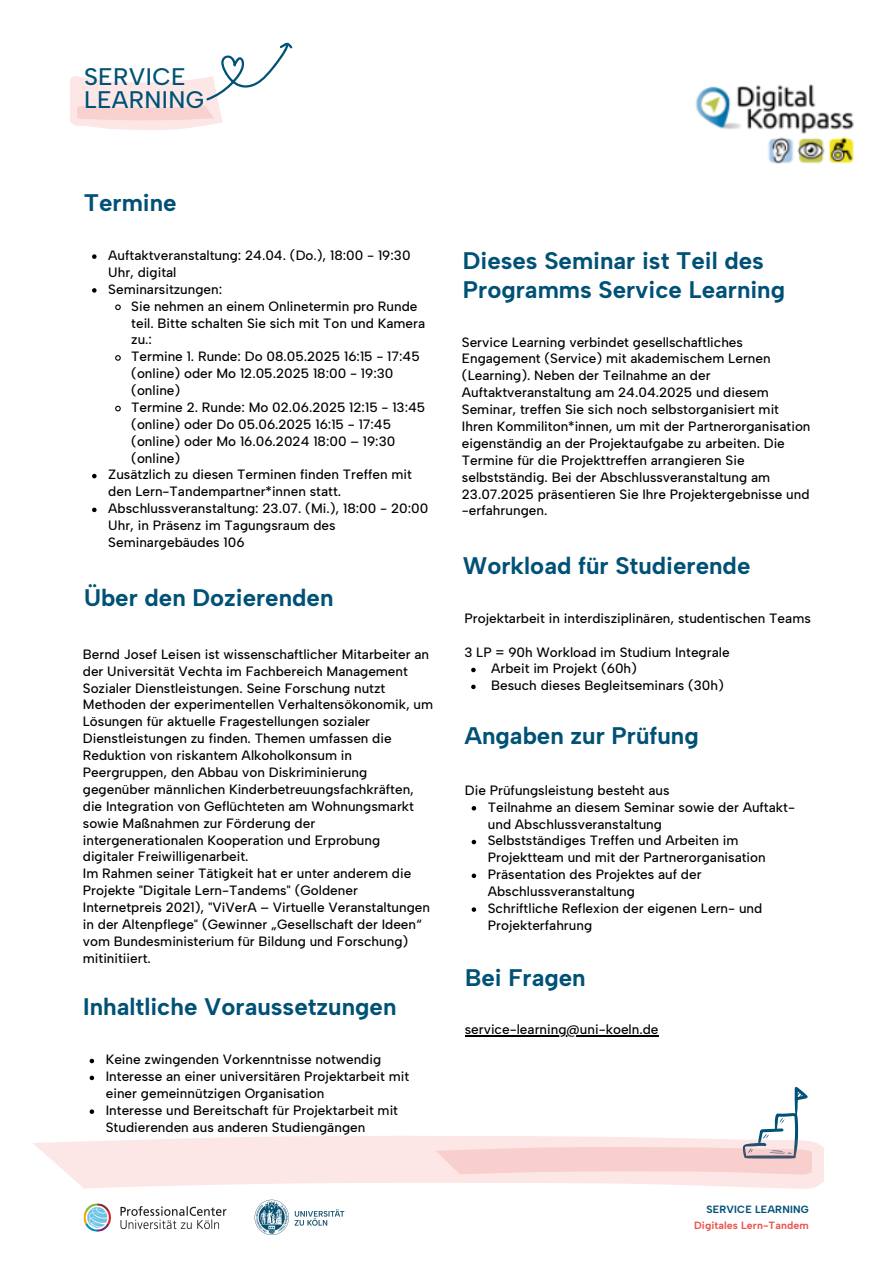
<style>
.page{position:relative;width:894px;height:1264px;background:#fff}
.page>*{position:absolute;margin:0;border:0;box-sizing:border-box;transform-origin:0 0}
.t1{font:700 24px/29.2px "Albert Sans";color:#005176}
.t2{font:500 24px/23.7px "Albert Sans";letter-spacing:.015em;color:#005176}
.t3{font:500 13.5px/16.8px "Albert Sans";color:#000}
.t4{font:700 10.5px "Albert Sans";letter-spacing:.01em;color:#ea564f}
.t5{font:700 10.5px "Albert Sans";letter-spacing:.015em;color:#005176}
</style>
<div class="page">
<svg style="left:71px;top:76px;width:152px;height:54px;fill:#fce7e6"></svg>
<div style="left:78px;top:106px;width:136px;height:14px;background:#f9d2d0"></div>
<img style="left:254px;top:1199px;width:91px;height:36px">
<img style="left:84px;top:1203px;width:142px;height:28px">
<svg style="left:199px;top:42px;width:94px;height:59px"></svg>
<svg style="left:759px;top:1086px;width:48px;height:49px"></svg>
<svg style="left:33px;top:1135px;width:791px;height:54px;fill:#fce7e6"></svg>
<svg style="left:435px;top:1146px;width:376px;height:28px;background:#f5d0ce"></svg>
<img style="left:695px;top:84px;width:159px;height:80px">
<svg style="left:92px;top:254px;width:4px;height:5px"></svg>
<svg style="left:92px;top:288px;width:4px;height:5px"></svg>
<svg style="left:115px;top:304px;width:6px;height:7px"></svg>
<svg style="left:115px;top:355px;width:6px;height:6px"></svg>
<svg style="left:115px;top:405px;width:6px;height:7px"></svg>
<svg style="left:92px;top:474px;width:4px;height:4px"></svg>
<svg style="left:92px;top:507px;width:4px;height:5px"></svg>
<svg style="left:90px;top:1058px;width:4px;height:5px"></svg>
<svg style="left:90px;top:1075px;width:4px;height:5px"></svg>
<svg style="left:90px;top:1109px;width:4px;height:4px"></svg>
<svg style="left:471px;top:667px;width:4px;height:5px"></svg>
<svg style="left:471px;top:684px;width:4px;height:5px"></svg>
<svg style="left:471px;top:806px;width:5px;height:4px"></svg>
<svg style="left:471px;top:839px;width:5px;height:5px"></svg>
<svg style="left:471px;top:873px;width:5px;height:5px"></svg>
<svg style="left:471px;top:907px;width:5px;height:4px"></svg>
<hr style="left:464px;top:1034px;width:194px;height:2px;background:#000">
<p class="t2" style="left:84px;top:64px;width:122px">SERVICE<br>LEARNING</p>
<p class="t1" style="left:84px;top:188px;width:94px">Termine</p>
<p class="t3" style="left:108px;top:247px;width:304px">Auftaktveranstaltung: 24.04. (Do.), 18:00 - 19:30<br>Uhr, digital</p>
<p class="t3" style="left:108px;top:281px;width:115px">Seminarsitzungen:</p>
<p class="t3" style="left:131px;top:297px;width:295px">Sie nehmen an einem Onlinetermin pro Runde teil. Bitte schalten Sie sich mit Ton und Kamera zu.:</p>
<p class="t3" style="left:131px;top:348px;width:290px">Termine 1. Runde: Do 08.05.2025 16:15 - 17:45 (online) oder Mo 12.05.2025 18:00 - 19:30 (online)</p>
<p class="t3" style="left:131px;top:399px;width:295px">Termine 2. Runde: Mo 02.06.2025 12:15 - 13:45 (online) oder Do 05.06.2025 16:15 - 17:45 (online) oder Mo 16.06.2024 18:00 – 19:30 (online)</p>
<h2 class="t3" style="left:108px;top:466px;width:305px">Zusätzlich zu diesen Terminen finden Treffen mit den Lern-Tandempartner*innen statt.</h2>
<h3 class="t3" style="left:108px;top:500px;width:321px">Abschlussveranstaltung: 23.07. (Mi.), 18:00 - 20:00<br>Uhr, in Präsenz im Tagungsraum des<br>Seminargebäudes 106</h3>
<h2 class="t1" style="left:84px;top:582px;width:251px">Über den Dozierenden</h2>
<h2 class="t3" style="left:83px;top:645px;width:351px">Bernd Josef Leisen ist wissenschaftlicher Mitarbeiter an der Universität Vechta im Fachbereich Management Sozialer Dienstleistungen. Seine Forschung nutzt Methoden der experimentellen Verhaltensökonomik, um Lösungen für aktuelle Fragestellungen sozialer Dienstleistungen zu finden. Themen umfassen die Reduktion von riskantem Alkoholkonsum in Peergruppen, den Abbau von Diskriminierung gegenüber männlichen Kinderbetreuungsfachkräften, die Integration von Geflüchteten am Wohnungsmarkt sowie Maßnahmen zur Förderung der intergenerationalen Kooperation und Erprobung digitaler Freiwilligenarbeit.<br>Im Rahmen seiner Tätigkeit hat er unter anderem die Projekte "Digitale Lern-Tandems" (Goldener Internetpreis 2021), "ViVerA – Virtuelle Veranstaltungen in der Altenpflege" (Gewinner „Gesellschaft der Ideen“ vom Bundesministerium für Bildung und Forschung) mitinitiiert.</h2>
<p class="t1" style="left:83px;top:991px;width:315px">Inhaltliche Voraussetzungen</p>
<h3 class="t3" style="left:106px;top:1051px;width:277px">Keine zwingenden Vorkenntnisse notwendig</h3>
<h3 class="t3" style="left:106px;top:1068px;width:305px">Interesse an einer universitären Projektarbeit mit einer gemeinnützigen Organisation</h3>
<p class="t3" style="left:106px;top:1101px;width:294px">Interesse und Bereitschaft für Projektarbeit mit<br>Studierenden aus anderen Studiengängen</p>
<h2 class="t1" style="left:463px;top:246px;width:323px">Dieses Seminar ist Teil des<br>Programms Service Learning</h2>
<h3 class="t3" style="left:462px;top:333px;width:350px">Service Learning verbindet gesellschaftliches Engagement (Service) mit akademischem Lernen (Learning). Neben der Teilnahme an der Auftaktveranstaltung am 24.04.2025 und diesem Seminar, treffen Sie sich noch selbstorganisiert mit Ihren Kommiliton*innen, um mit der Partnerorganisation eigenständig an der Projektaufgabe zu arbeiten. Die Termine für die Projekttreffen arrangieren Sie selbstständig. Bei der Abschlussveranstaltung am 23.07.2025 präsentieren Sie Ihre Projektergebnisse und -erfahrungen.</h3>
<p class="t1" style="left:463px;top:551px;width:289px">Workload für Studierende</p>
<h3 class="t3" style="left:464px;top:609px;width:348px">Projektarbeit in interdisziplinären, studentischen Teams</h3>
<p class="t3" style="left:464px;top:643px;width:266px">3 LP = 90h Workload im Studium Integrale</p>
<p class="t3" style="left:491px;top:660px;width:147px">Arbeit im Projekt (60h)</p>
<p class="t3" style="left:491px;top:677px;width:234px">Besuch dieses Begleitseminars (30h)</p>
<h2 class="t1" style="left:464px;top:720px;width:236px">Angaben zur Prüfung</h2>
<h2 class="t3" style="left:465px;top:781px;width:206px">Die Prüfungsleistung besteht aus</h2>
<h3 class="t3" style="left:487px;top:798px;width:308px">Teilnahme an diesem Seminar sowie der Auftakt&shy;und Abschlussveranstaltung</h3>
<p class="t3" style="left:487px;top:832px;width:279px">Selbstständiges Treffen und Arbeiten im<br>Projektteam und mit der Partnerorganisation</p>
<p class="t3" style="left:487px;top:866px;width:215px">Präsentation des Projektes auf der<br>Abschlussveranstaltung</p>
<p class="t3" style="left:487px;top:899px;width:276px">Schriftliche Reflexion der eigenen Lern- und<br>Projekterfahrung</p>
<p class="t1" style="left:465px;top:963px;width:122px">Bei Fragen</p>
<p class="t3" style="left:464px;top:1020px;width:195px">service-learning@uni-koeln.de</p>
<h2 class="t5" style="left:706px;top:1203px;width:104px">SERVICE LEARNING</h2>
<p class="t4" style="left:694px;top:1218px;width:116px">Digitales Lern-Tandem</p>
</div>
